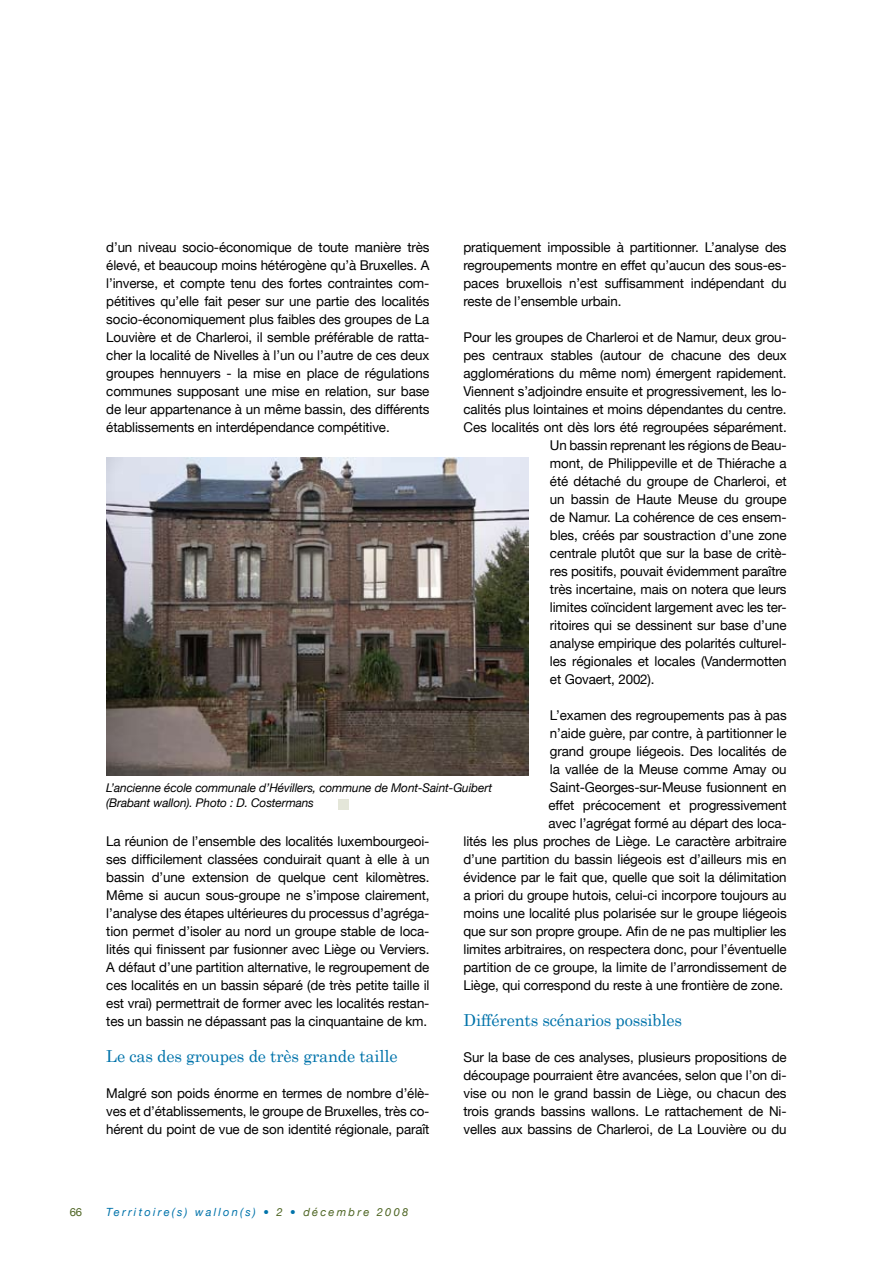
<style>
.page{position:relative;width:893px;height:1263px;background:#fff}
.page>*{position:absolute;margin:0;border:0;box-sizing:border-box;transform-origin:0 0}
.t1{font:16.5px "Century Schoolbook";letter-spacing:-.01em;color:#0073aa}
.t2{font:13.5px/18px "Helvetica Neue LT";letter-spacing:-.01em;color:#000;text-align:justify}
.t3{font:italic 12px/15px "Helvetica Neue LT";letter-spacing:-.01em;color:#000}
.t4{font:italic 11.25px "Helvetica Neue LT";letter-spacing:.2em;color:#0073aa}
.t5{font:11.25px "Helvetica Neue LT";color:#4d6422}
.s1{color:#4d6422}
</style>
<div class="page">
<div style="left:338px;top:799px;width:11px;height:11px;background:#e4e6d9"></div>
<img style="left:106px;top:458px;width:423px;height:317px">
<p class="t2" style="left:106px;top:238px;width:325px">d’un niveau socio-économique de toute manière très élevé, et beaucoup moins hétérogène qu’à Bruxelles. A l’inverse, et compte tenu des fortes contraintes com&shy;pétitives qu’elle fait peser sur une partie des localités socio-économiquement plus faibles des groupes de La Louvière et de Charleroi, il semble préférable de ratta&shy;cher la localité de Nivelles à l’un ou l’autre de ces deux groupes hennuyers - la mise en place de régulations communes supposant une mise en relation, sur base de leur appartenance à un même bassin, des différents établissements en interdépendance compétitive.</p>
<p class="t2" style="left:463px;top:238px;width:325px">pratiquement impossible à partitionner. L’analyse des regroupements montre en effet qu’aucun des sous-es&shy;paces bruxellois n’est suffisamment indépendant du reste de l’ensemble urbain.</p>
<p class="t2" style="left:463px;top:328px;width:325px">Pour les groupes de Charleroi et de Namur, deux grou-</p>
<p class="t2" style="left:463px;top:346px;width:325px">pes centraux stables (autour de chacune des deux</p>
<p class="t2" style="left:463px;top:364px;width:325px">agglomérations du même nom) émergent rapidement.</p>
<p class="t2" style="left:463px;top:382px;width:325px">Viennent s’adjoindre ensuite et progressivement, les lo-</p>
<p class="t2" style="left:463px;top:400px;width:325px">calités plus lointaines et moins dépendantes du centre.</p>
<p class="t2" style="left:463px;top:418px;width:325px">Ces localités ont dès lors été regroupées séparément.</p>
<p class="t2" style="left:550px;top:436px;width:238px">Un bassin reprenant les régions de Beau-</p>
<p class="t2" style="left:550px;top:454px;width:238px">mont, de Philippeville et de Thiérache a</p>
<p class="t2" style="left:550px;top:472px;width:238px">été détaché du groupe de Charleroi, et</p>
<p class="t2" style="left:550px;top:490px;width:238px">un bassin de Haute Meuse du groupe</p>
<p class="t2" style="left:550px;top:508px;width:238px">de Namur. La cohérence de ces ensem-</p>
<p class="t2" style="left:550px;top:526px;width:238px">bles, créés par soustraction d’une zone</p>
<p class="t2" style="left:550px;top:544px;width:238px">centrale plutôt que sur la base de critè-</p>
<p class="t2" style="left:550px;top:562px;width:238px">res positifs, pouvait évidemment paraître</p>
<p class="t2" style="left:550px;top:580px;width:238px">très incertaine, mais on notera que leurs</p>
<p class="t2" style="left:550px;top:598px;width:238px">limites coïncident largement avec les ter-</p>
<p class="t2" style="left:550px;top:616px;width:238px">ritoires qui se dessinent sur base d’une</p>
<p class="t2" style="left:550px;top:634px;width:238px">analyse empirique des polarités culturel-</p>
<p class="t2" style="left:550px;top:652px;width:238px">les régionales et locales (Vandermotten</p>
<p class="t2" style="left:550px;top:670px;width:106px">et Govaert, 2002).</p>
<p class="t2" style="left:463px;top:706px;width:325px;text-align:right">L’examen des regroupements pas à pas<br>n’aide guère, par contre, à partitionner le<br>grand groupe liégeois. Des localités de<br>la vallée de la Meuse comme Amay ou Saint-Georges-sur-Meuse fusionnent en<br>effet précocement et progressivement<br>avec l’agrégat formé au départ des loca-<br>lités les plus proches de Liège. Le caractère arbitraire d’une partition du bassin liégeois est d’ailleurs mis en évidence par le fait que, quelle que soit la délimitation a priori du groupe hutois, celui-ci incorpore toujours au moins une localité plus polarisée sur le groupe liégeois que sur son propre groupe. Afin de ne pas multiplier les limites arbitraires, on respectera donc, pour l’éventuelle partition de ce groupe, la limite de l’arrondissement de Liège, qui correspond du reste à une frontière de zone.</p>
<p class="t1" style="left:463px;top:1006px;width:220px">Différents scénarios possibles</p>
<p class="t2" style="left:463px;top:1048px;width:325px">Sur la base de ces analyses, plusieurs propositions de découpage pourraient être avancées, selon que l’on di&shy;vise ou non le grand bassin de Liège, ou chacun des trois grands bassins wallons. Le rattachement de Ni&shy;velles aux bassins de Charleroi, de La Louvière ou du</p>
<p class="t3" style="left:106px;top:780px;width:387px">L’ancienne école communale d’Hévillers, commune de Mont-Saint-Guibert (Brabant wallon). Photo : D. Costermans</p>
<p class="t2" style="left:106px;top:832px;width:325px">La réunion de l’ensemble des localités luxembourgeoi&shy;ses difficilement classées conduirait quant à elle à un bassin d’une extension de quelque cent kilomètres.<br>Même si aucun sous-groupe ne s’impose clairement, l’analyse des étapes ultérieures du processus d’agréga&shy;tion permet d’isoler au nord un groupe stable de loca&shy;lités qui finissent par fusionner avec Liège ou Verviers.<br>A défaut d’une partition alternative, le regroupement de ces localités en un bassin séparé (de très petite taille il est vrai) permettrait de former avec les localités restan&shy;tes un bassin ne dépassant pas la cinquantaine de km.</p>
<p class="t1" style="left:106px;top:1042px;width:293px">Le cas des groupes de très grande taille</p>
<p class="t2" style="left:106px;top:1084px;width:325px">Malgré son poids énorme en termes de nombre d’élè&shy;ves et d’établissements, le groupe de Bruxelles, très co&shy;hérent du point de vue de son identité régionale, paraît</p>
<p class="t5" style="left:70px;top:1205px;width:14px">66</p>
<p class="t4" style="left:106px;top:1205px;width:304px">Territoire(s) wallon(s) • <span class="s1">2</span> • <span class="s1">décembre 2008</span></p>
</div>
